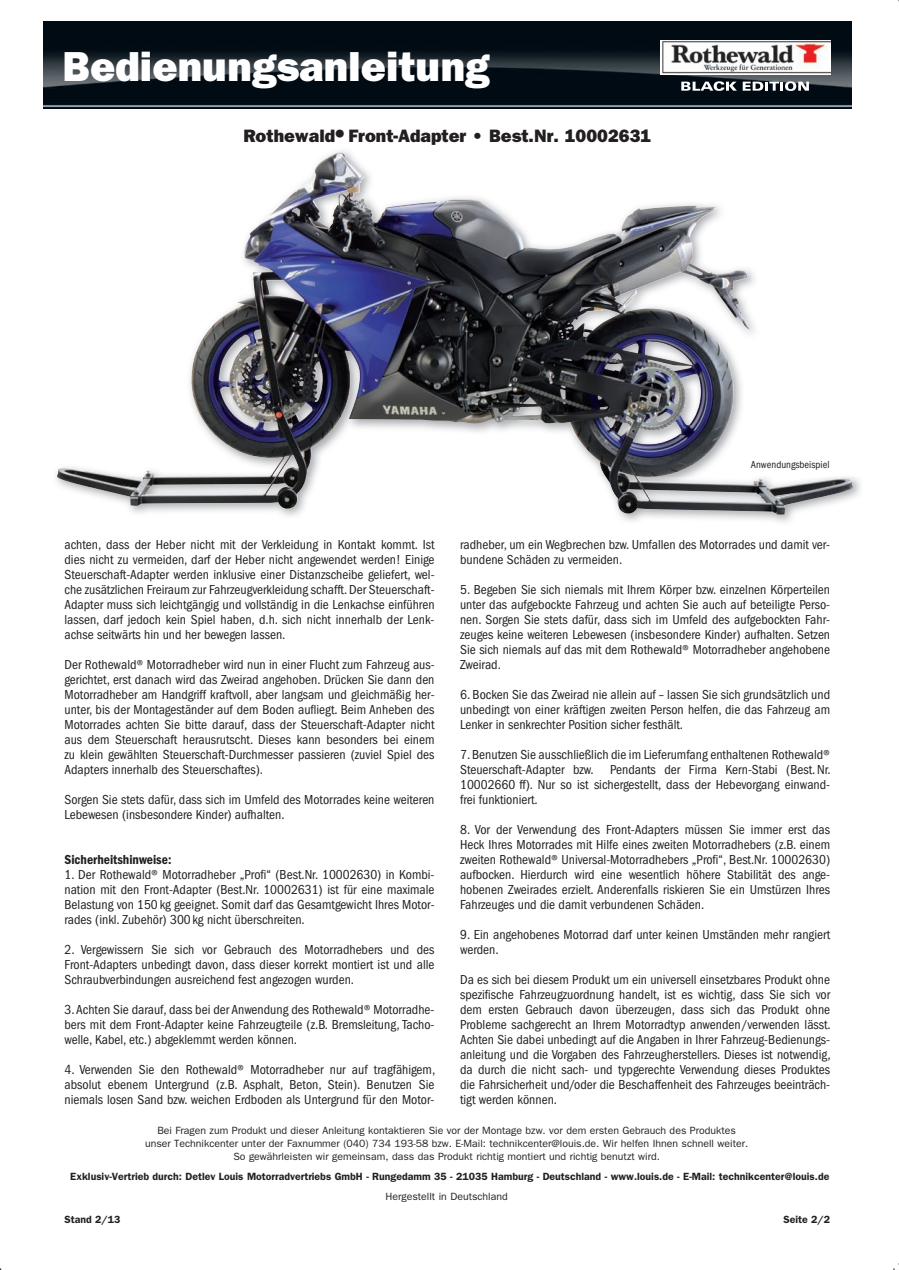
<style>
.page{position:relative;width:899px;height:1270px;background:#fff}
.page>*{position:absolute;margin:0;border:0;box-sizing:border-box;transform-origin:0 0}
.t1{font:800 42.15px "Franklin Gothic";color:#fff}
.t2{font:800 18px "Franklin Gothic";color:#231f20}
.t3{font:condensed 13.5px/15px "Franklin Gothic";color:#231f20;text-align:justify}
.t4{font:600 condensed 13.5px "Franklin Gothic";color:#231f20}
.t5{font:10.5px/12.8px "Franklin Gothic";color:#231f20;text-align:center}
.t6{font:600 10.5px "Franklin Gothic";color:#231f20}
.t7{font:condensed 10.5px "Franklin Gothic";color:#231f20}
</style>
<div class="page">
<img style="left:43px;top:22px;width:808px;height:87px">
<img style="left:283px;top:151px;width:578px;height:372px">
<img style="left:56px;top:153px;width:488px;height:361px">
<img style="left:660px;top:40px;width:170px;height:34px">
<svg style="left:681px;top:81px;width:128px;height:10px"></svg>
<h1 class="t1" style="left:62px;top:42px;width:429px">Bedienungsanleitung</h1>
<h2 class="t2" style="left:243px;top:125px;width:409px">Rothewald®Front-Adapter • Best.Nr. 10002631</h2>
<p class="t7" style="left:751px;top:459px;width:80px">Anwendungsbeispiel</p>
<p class="t3" style="left:460px;top:537px;width:371px">radheber, um ein Wegbrechen bzw. Umfallen des Motorrades und damit ver&shy;bundene Schäden zu vermeiden.</p>
<p class="t3" style="left:460px;top:582px;width:371px">5. Begeben Sie sich niemals mit Ihrem Körper bzw. einzelnen Körperteilen unter das aufgebockte Fahrzeug und achten Sie auch auf beteiligte Perso&shy;nen. Sorgen Sie stets dafür, dass sich im Umfeld des aufgebockten Fahr&shy;zeuges keine weiteren Lebewesen (insbesondere Kinder) aufhalten. Setzen Sie sich niemals auf das mit dem Rothewald® Motorradheber angehobene Zweirad.</p>
<p class="t3" style="left:460px;top:687px;width:371px">6. Bocken Sie das Zweirad nie allein auf – lassen Sie sich grundsätzlich und unbedingt von einer kräftigen zweiten Person helfen, die das Fahrzeug am Lenker in senkrechter Position sicher festhält.</p>
<p class="t3" style="left:460px;top:747px;width:372px">7. Benutzen Sie ausschließlich die im Lieferumfang enthaltenen Rothewald® Steuerschaft-Adapter bzw. Pendants der Firma Kern-Stabi (Best.Nr.<br>10002660 ff). Nur so ist sichergestellt, dass der Hebevorgang einwand&shy;frei funktioniert.</p>
<p class="t3" style="left:460px;top:822px;width:371px">8. Vor der Verwendung des Front-Adapters müssen Sie immer erst das Heck Ihres Motorrades mit Hilfe eines zweiten Motorradhebers (z.B. einem zweiten Rothewald® Universal-Motorradhebers „Profi“, Best.Nr. 10002630) aufbocken. Hierdurch wird eine wesentlich höhere Stabilität des ange&shy;hobenen Zweirades erzielt. Anderenfalls riskieren Sie ein Umstürzen Ihres Fahrzeuges und die damit verbundenen Schäden.</p>
<p class="t3" style="left:460px;top:927px;width:371px">9. Ein angehobenes Motorrad darf unter keinen Umständen mehr rangiert werden.</p>
<p class="t3" style="left:460px;top:972px;width:372px">Da es sich bei diesem Produkt um ein universell einsetzbares Produkt ohne spezifische Fahrzeugzuordnung handelt, ist es wichtig, dass Sie sich vor dem ersten Gebrauch davon überzeugen, dass sich das Produkt ohne Probleme sachgerecht an Ihrem Motorradtyp anwenden/verwenden lässt.<br>Achten Sie dabei unbedingt auf die Angaben in Ihrer Fahrzeug-Bedienungs&shy;anleitung und die Vorgaben des Fahrzeugherstellers. Dieses ist notwendig, da durch die nicht sach- und typgerechte Verwendung dieses Produktes die Fahrsicherheit und/oder die Beschaffenheit des Fahrzeuges beeinträch&shy;tigt werden können.</p>
<p class="t5" style="left:145px;top:1124px;width:605px">Bei Fragen zum Produkt und dieser Anleitung kontaktieren Sie vor der Montage bzw. vor dem ersten Gebrauch des Produktes unser Technikcenter unter der Faxnummer (040) 734 193-58 bzw. E-Mail: technikcenter@louis.de. Wir helfen Ihnen schnell weiter.<br>So gewährleisten wir gemeinsam, dass das Produkt richtig montiert und richtig benutzt wird.</p>
<p class="t6" style="left:70px;top:1170px;width:760px">Exklusiv-Vertrieb durch: Detlev Louis Motorradvertriebs GmbH - Rungedamm 35 - 21035 Hamburg - Deutschland - www.louis.de - E-Mail: technikcenter@louis.de</p>
<p class="t5" style="left:385px;top:1190px;width:124px">Hergestellt in Deutschland</p>
<p class="t6" style="left:64px;top:1213px;width:57px">Stand 2/13</p>
<p class="t6" style="left:783px;top:1213px;width:48px">Seite 2/2</p>
<p class="t3" style="left:64px;top:537px;width:371px">achten, dass der Heber nicht mit der Verkleidung in Kontakt kommt. Ist dies nicht zu vermeiden, darf der Heber nicht angewendet werden! Einige Steuerschaft-Adapter werden inklusive einer Distanzscheibe geliefert, wel&shy;che zusätzlichen Freiraum zur Fahrzeugverkleidung schafft. Der Steuerschaft-Adapter muss sich leichtgängig und vollständig in die Lenkachse einführen lassen, darf jedoch kein Spiel haben, d.h. sich nicht innerhalb der Lenk&shy;achse seitwärts hin und her bewegen lassen.</p>
<p class="t3" style="left:64px;top:657px;width:371px">Der Rothewald® Motorradheber wird nun in einer Flucht zum Fahrzeug aus&shy;gerichtet, erst danach wird das Zweirad angehoben. Drücken Sie dann den Motorradheber am Handgriff kraftvoll, aber langsam und gleichmäßig her&shy;unter, bis der Montageständer auf dem Boden aufliegt. Beim Anheben des Motorrades achten Sie bitte darauf, dass der Steuerschaft-Adapter nicht aus dem Steuerschaft herausrutscht. Dieses kann besonders bei einem zu klein gewählten Steuerschaft-Durchmesser passieren (zuviel Spiel des Adapters innerhalb des Steuerschaftes).</p>
<p class="t3" style="left:64px;top:792px;width:371px">Sorgen Sie stets dafür, dass sich im Umfeld des Motorrades keine weiteren<br>Lebewesen (insbesondere Kinder) aufhalten.</p>
<p class="t4" style="left:64px;top:852px;width:108px">Sicherheitshinweise:</p>
<p class="t3" style="left:64px;top:867px;width:371px">1. Der Rothewald® Motorradheber „Profi“ (Best.Nr. 10002630) in Kombi&shy;nation mit den Front-Adapter (Best.Nr. 10002631) ist für eine maximale Belastung von 150 kg geeignet. Somit darf das Gesamtgewicht Ihres Motor&shy;rades (inkl. Zubehör) 300kg nicht überschreiten.</p>
<p class="t3" style="left:64px;top:942px;width:371px">2. Vergewissern Sie sich vor Gebrauch des Motorradhebers und des Front-Adapters unbedingt davon, dass dieser korrekt montiert ist und alle Schraubverbindungen ausreichend fest angezogen wurden.</p>
<p class="t3" style="left:64px;top:1002px;width:371px">3. Achten Sie darauf, dass bei der Anwendung des Rothewald® Motorradhe&shy;bers mit dem Front-Adapter keine Fahrzeugteile (z.B. Bremsleitung, Tacho&shy;welle, Kabel, etc.) abgeklemmt werden können.</p>
<p class="t3" style="left:64px;top:1062px;width:372px">4. Verwenden Sie den Rothewald® Motorradheber nur auf tragfähigem, absolut ebenem Untergrund (z.B. Asphalt, Beton, Stein). Benutzen Sie niemals losen Sand bzw. weichen Erdboden als Untergrund für den Motor-</p>
</div>
